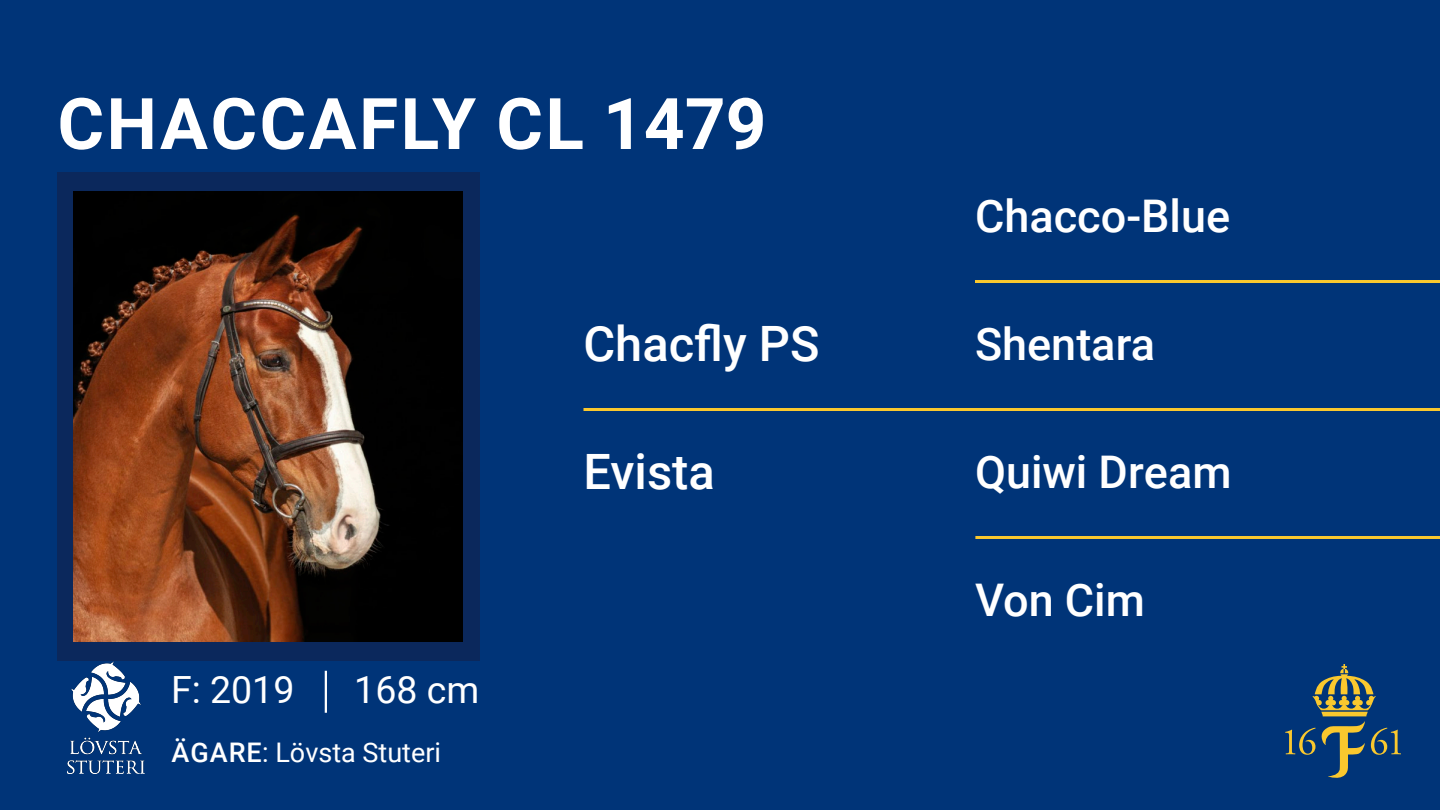
<style>
.page{position:relative;width:1440px;height:810px;background:#003478}
.page>*{position:absolute;margin:0;border:0;box-sizing:border-box;transform-origin:0 0}
.t1{font:700 71.25px "Roboto";letter-spacing:.035em;color:#fff}
.t2{font:500 48.75px "Roboto";color:#fff}
.t3{font:500 45px "Roboto";color:#fff}
.t4{font:37.5px "Roboto";color:#fff}
.t5{font:27px "Roboto";color:#fff}
.s1{font-weight:500}
</style>
<div class="page">
<div style="left:57px;top:173px;width:423px;height:488px;background:#0b285c"></div>
<img style="left:73px;top:192px;width:389px;height:450px">
<img style="left:67px;top:662px;width:78px;height:112px">
<hr style="left:325px;top:671px;width:2px;height:42px;background:#fff">
<svg style="left:1285px;top:664px;width:116px;height:114px"></svg>
<hr style="left:583px;top:408px;width:857px;height:3px;background:#fac82e">
<hr style="left:975px;top:280px;width:465px;height:3px;background:#fac82e">
<hr style="left:975px;top:536px;width:465px;height:3px;background:#fac82e">
<p class="t1" style="left:57px;top:74px;width:711px">CHACCAFLY CL 1479</p>
<p class="t3" style="left:975px;top:185px;width:257px">Chacco-Blue</p>
<p class="t2" style="left:583px;top:309px;width:238px">Chacfly PS</p>
<p class="t3" style="left:975px;top:313px;width:182px">Shentara</p>
<p class="t2" style="left:583px;top:437px;width:133px">Evista</p>
<p class="t3" style="left:975px;top:441px;width:258px">Quiwi Dream</p>
<p class="t4" style="left:171px;top:663px;width:125px">F: 2019</p>
<p class="t5" style="left:172px;top:734px;width:271px"><span class="s1">ÄGARE</span>: Lövsta Stuteri</p>
<p class="t4" style="left:354px;top:663px;width:126px">168 cm</p>
<p class="t3" style="left:975px;top:569px;width:171px">Von Cim</p>
</div>
